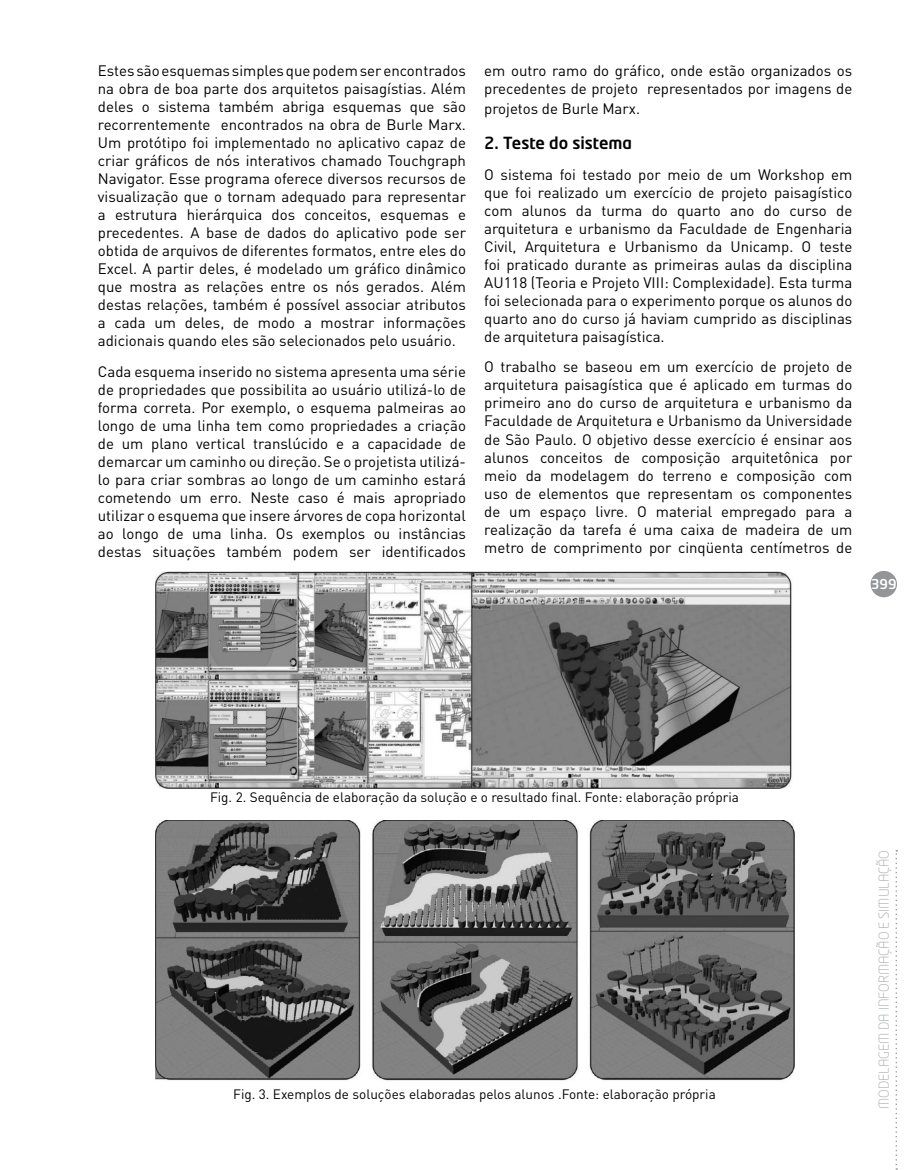
<style>
.page{position:relative;width:915px;height:1170px;background:#fff}
.page>*{position:absolute;margin:0;border:0;box-sizing:border-box;transform-origin:0 0}
.t1{font:500 16.5px "Neo Tech Std";color:#000}
.t2{font:15px/18px "DIN";color:#000;text-align:justify}
.t3{font:13.5px "DIN";color:#000}
.t4{font:300 13.5px "Neo Tech Std";color:#a7a9ac}
.t5{font:500 13.5px "Neo Tech Std";color:#fff}
</style>
<div class="page">
<div style="left:870px;top:571px;width:26px;height:26px;background:#939598;border-radius:50%"></div>
<svg style="left:895px;top:850px;width:1px;height:319px"></svg>
<img style="left:155px;top:571px;width:637px;height:217px">
<img style="left:155px;top:820px;width:638px;height:261px">
<p class="t2" style="left:98px;top:61px;width:369px">Estes são esquemas simples que podem ser encontrados na obra de boa parte dos arquitetos paisagístias. Além deles o sistema também abriga esquemas que são recorrentemente encontrados na obra de Burle Marx.<br>Um protótipo foi implementado no aplicativo capaz de criar gráficos de nós interativos chamado Touchgraph Navigator. Esse programa oferece diversos recursos de visualização que o tornam adequado para representar a estrutura hierárquica dos conceitos, esquemas e precedentes. A base de dados do aplicativo pode ser obtida de arquivos de diferentes formatos, entre eles do Excel. A partir deles, é modelado um gráfico dinâmico que mostra as relações entre os nós gerados. Além destas relações, também é possível associar atributos a cada um deles, de modo a mostrar informações adicionais quando eles são selecionados pelo usuário.</p>
<p class="t2" style="left:98px;top:362px;width:369px">Cada esquema inserido no sistema apresenta uma série de propriedades que possibilita ao usuário utilizá-lo de forma correta. Por exemplo, o esquema palmeiras ao longo de uma linha tem como propriedades a criação de um plano vertical translúcido e a capacidade de demarcar um caminho ou direção. Se o projetista utilizá&shy;lo para criar sombras ao longo de um caminho estará cometendo um erro. Neste caso é mais apropriado utilizar o esquema que insere árvores de copa horizontal ao longo de uma linha. Os exemplos ou instâncias destas situações também podem ser identificados</p>
<p class="t2" style="left:484px;top:61px;width:369px">em outro ramo do gráfico, onde estão organizados os precedentes de projeto representados por imagens de</p>
<p class="t2" style="left:484px;top:99px;width:157px">projetos de Burle Marx.</p>
<p class="t1" style="left:484px;top:132px;width:149px">2. Teste do sistema</p>
<p class="t2" style="left:484px;top:165px;width:369px">O sistema foi testado por meio de um Workshop em que foi realizado um exercício de projeto paisagístico com alunos da turma do quarto ano do curso de arquitetura e urbanismo da Faculdade de Engenharia Civil, Arquitetura e Urbanismo da Unicamp. O teste foi praticado durante as primeiras aulas da disciplina AU118 (Teoria e Projeto VIII: Complexidade). Esta turma foi selecionada para o experimento porque os alunos do quarto ano do curso já haviam cumprido as disciplinas de arquitetura paisagística.</p>
<p class="t2" style="left:484px;top:358px;width:369px">O trabalho se baseou em um exercício de projeto de arquitetura paisagística que é aplicado em turmas do primeiro ano do curso de arquitetura e urbanismo da Faculdade de Arquitetura e Urbanismo da Universidade de São Paulo. O objetivo desse exercício é ensinar aos alunos conceitos de composição arquitetônica por meio da modelagem do terreno e composição com uso de elementos que representam os componentes de um espaço livre. O material empregado para a realização da tarefa é uma caixa de madeira de um metro de comprimento por cinqüenta centímetros de</p>
<p class="t5" style="left:870px;top:575px;width:27px">399</p>
<p class="t3" style="left:210px;top:789px;width:530px">Fig. 2. Sequência de elaboração da solução e o resultado final. Fonte: elaboração própria</p>
<p class="t3" style="left:233px;top:1085px;width:484px">Fig. 3. Exemplos de soluções elaboradas pelos alunos .Fonte: elaboração própria</p>
<p class="t4" style="left:875px;top:1109px;width:261px;rotate:-90deg">MODELAGEM DA INFORMAÇÃO E SIMULAÇÃO</p>
</div>
